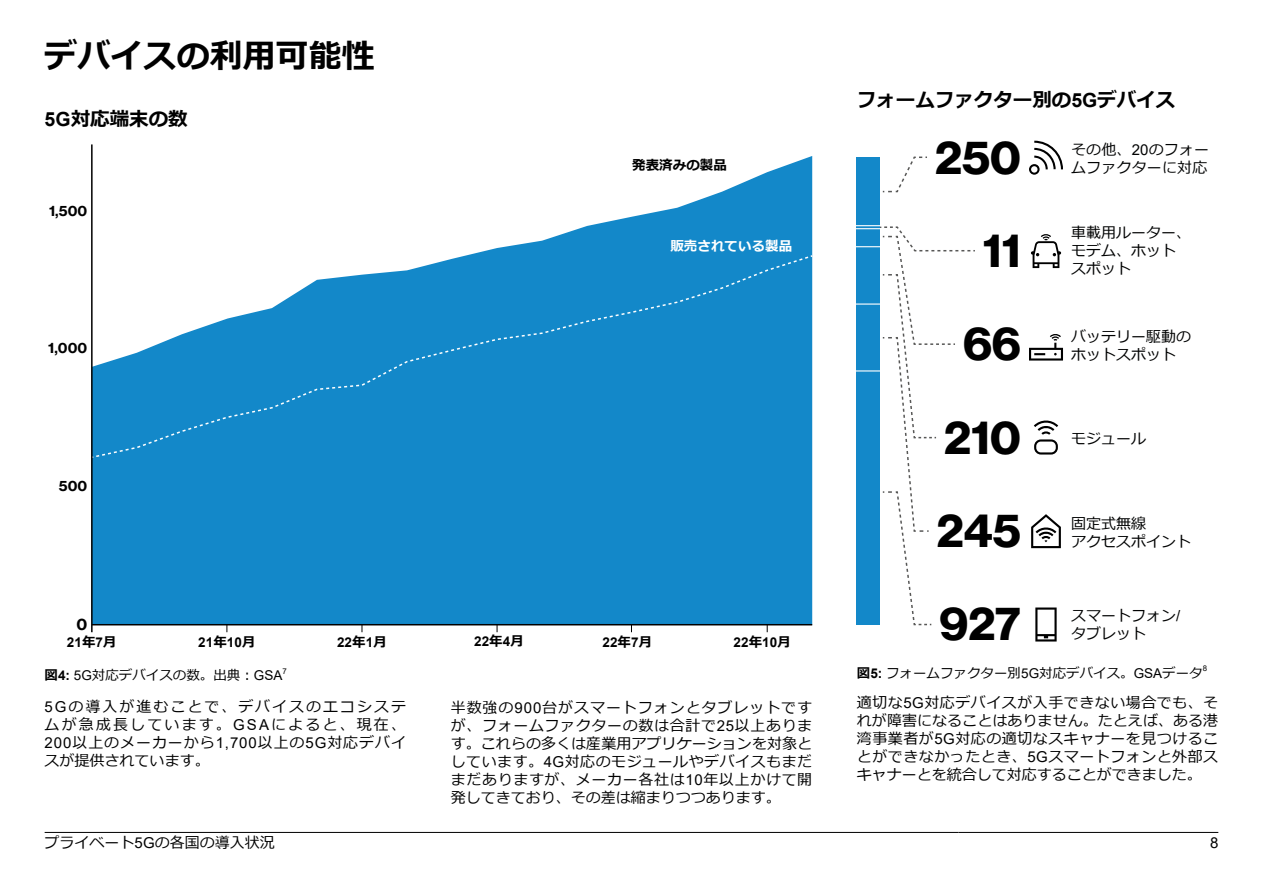
<style>
.page{position:relative;width:1263px;height:893px;background:#fff}
.page>*{position:absolute;margin:0;border:0;box-sizing:border-box;transform-origin:0 0}
.t1{font:700 45px "Verizon NHGDS";color:#000}
.t2{font:700 33px "Meiryo";color:#000}
.t3{font:700 19.5px "Meiryo";color:#000}
.t4{font:15px/18px "Meiryo";letter-spacing:.035em;color:#000;text-align:justify}
.t5{font:15px/18px "Meiryo";color:#010202}
.t6{font:15px "Meiryo";color:#000}
.t7{font:700 15px "Verizon NHGTX";color:#000}
.t8{font:15px "Arial";color:#000}
.t9{font:13.5px "Meiryo";color:#000}
.t10{font:700 13.5px "Arial";letter-spacing:.005em;color:#000}
.t11{font:700 13.5px "Verizon NHGTX";letter-spacing:.005em;color:#000}
.t12{font:700 13.5px "Meiryo";letter-spacing:.005em;color:#fff}
.t13{font:700 13.5px "Meiryo";letter-spacing:.005em;color:#000}
.t14{font:7.8px "Arial";color:#000}
.s1{font-family:"Arial"}
.s2{font-family:"Meiryo"}
.s3{font-weight:700}
.s4{font-family:"Arial";font-weight:700}
</style>
<div class="page">
<svg style="left:93px;top:156px;width:719px;height:468px;fill:#1388c9"></svg>
<svg style="left:883px;top:156px;width:44px;height:37px"></svg>
<svg style="left:94px;top:255px;width:717px;height:203px;background:#3197d0"></svg>
<svg style="left:809px;top:254px;width:4px;height:4px"></svg>
<hr style="left:91px;top:144px;width:2px;height:488px;background:#000">
<hr style="left:92px;top:624px;width:720px;height:1px;background:#000">
<svg style="left:1035px;top:607px;width:22px;height:34px"></svg>
<svg style="left:1034px;top:420px;width:24px;height:35px"></svg>
<svg style="left:1031px;top:234px;width:30px;height:34px"></svg>
<svg style="left:1029px;top:141px;width:34px;height:34px"></svg>
<svg style="left:1029px;top:334px;width:34px;height:27px"></svg>
<svg style="left:1031px;top:514px;width:30px;height:34px"></svg>
<div style="left:857px;top:157px;width:23px;height:467px;background:#1388c9"></div>
<svg style="left:856px;top:225px;width:119px;height:401px"></svg>
<hr style="left:958px;top:832px;width:260px;height:1px;background:#000">
<hr style="left:45px;top:832px;width:913px;height:1px;background:#000">
<h2 class="t2" style="left:45px;top:33px;width:331px">デバイスの利用可能性</h2>
<h3 class="t3" style="left:45px;top:105px;width:145px"><span class="s1">5G</span>対応端末の数</h3>
<p class="t11" style="left:49px;top:202px;width:40px">1,500</p>
<p class="t11" style="left:48px;top:340px;width:41px">1,000</p>
<p class="t11" style="left:59px;top:477px;width:30px">500</p>
<p class="t13" style="left:632px;top:155px;width:96px">発表済みの製品</p>
<p class="t12" style="left:670px;top:237px;width:123px">販売されている製品</p>
<h3 class="t3" style="left:857px;top:87px;width:320px">フォームファクター別の<span class="s1">5G</span>デバイス</h3>
<h1 class="t1" style="left:935px;top:132px;width:87px">250</h1>
<p class="t5" style="left:1071px;top:142px;width:140px">その他、<span class="s1">20</span>のフォームファクターに対応</p>
<h1 class="t1" style="left:983px;top:225px;width:40px">11</h1>
<p class="t5" style="left:1071px;top:224px;width:121px">車載用ルーター、モデム、ホットスポット</p>
<h1 class="t1" style="left:963px;top:318px;width:59px">66</h1>
<p class="t5" style="left:1071px;top:329px;width:121px">バッテリー駆動のホットスポット</p>
<h1 class="t1" style="left:944px;top:412px;width:78px">210</h1>
<p class="t5" style="left:1071px;top:430px;width:76px">モジュール</p>
<h1 class="t1" style="left:937px;top:505px;width:86px">245</h1>
<p class="t5" style="left:1071px;top:515px;width:121px">固定式無線<br>アクセスポイント</p>
<p class="t7" style="left:76px;top:615px;width:12px">0</p>
<h1 class="t1" style="left:939px;top:598px;width:83px">927</h1>
<p class="t5" style="left:1071px;top:607px;width:111px">スマートフォン<span class="s1">/</span>タブレット</p>
<p class="t10" style="left:337px;top:633px;width:51px">22<span class="s2">年</span>1<span class="s2">月</span></p>
<p class="t10" style="left:474px;top:632px;width:51px">22<span class="s2">年</span>4<span class="s2">月</span></p>
<p class="t10" style="left:602px;top:633px;width:51px">22<span class="s2">年</span>7<span class="s2">月</span></p>
<p class="t10" style="left:734px;top:633px;width:59px">22<span class="s2">年</span>10<span class="s2">月</span></p>
<p class="t10" style="left:67px;top:633px;width:51px">21<span class="s2">年</span>7<span class="s2">月</span></p>
<p class="t10" style="left:198px;top:633px;width:59px">21<span class="s2">年</span>10<span class="s2">月</span></p>
<p class="t9" style="left:45px;top:666px;width:239px"><span class="s3">図</span><span class="s4">4:</span> <span class="s1">5G</span>対応デバイスの数。出典︓<span class="s1">GSA</span></p>
<p class="t14" style="left:282px;top:665px;width:6px">7</p>
<p class="t4" style="left:45px;top:698px;width:363px"><span class="s1">5G</span>の導入が進むことで、デバイスのエコシステムが急成長しています。<span class="s1">GSA</span>によると、現在、<span class="s1">200</span>以上のメーカーから<span class="s1">1,700</span>以上の<span class="s1">5G</span>対応デバイスが提供されています。</p>
<p class="t4" style="left:451px;top:699px;width:363px">半数強の<span class="s1">900</span>台がスマートフォンとタブレットですが、フォームファクターの数は合計で<span class="s1">25</span>以上あります。これらの多くは産業用アプリケーションを対象としています。<span class="s1">4G</span>対応のモジュールやデバイスもまだまだありますが、メーカー各社は<span class="s1">10</span>年以上かけて開発してきており、その差は縮まりつつあります。</p>
<p class="t9" style="left:857px;top:663px;width:347px"><span class="s3">図</span><span class="s4">5:</span> フォームファクター別<span class="s1">5G</span>対応デバイス。<span class="s1">GSA</span>データ</p>
<p class="t14" style="left:1203px;top:663px;width:6px">8</p>
<p class="t4" style="left:857px;top:694px;width:363px">適切な<span class="s1">5G</span>対応デバイスが入手できない場合でも、それが障害になることはありません。たとえば、ある港湾事業者が<span class="s1">5G</span>対応の適切なスキャナーを見つけることができなかったとき、<span class="s1">5G</span>スマートフォンと外部スキャナーとを統合して対応することができました。</p>
<p class="t6" style="left:45px;top:832px;width:232px">プライベート<span class="s1">5G</span>の各国の導入状況</p>
<p class="t8" style="left:1210px;top:832px;width:10px">8</p>
</div>
